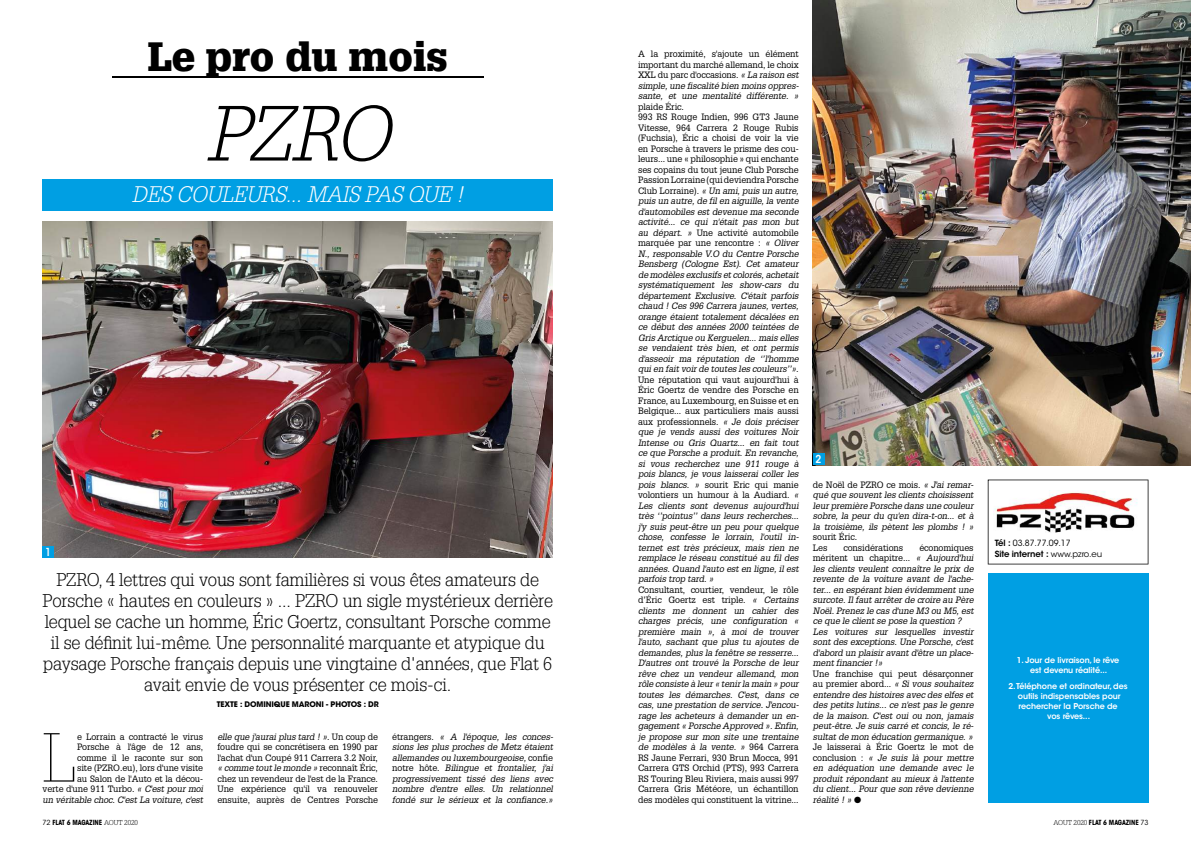
<style>
.page{position:relative;width:1191px;height:842px;background:#fff}
.page>*{position:absolute;margin:0;border:0;box-sizing:border-box;transform-origin:0 0}
.t1{font:italic 300 76.2px "Glypha LT Std";color:#000}
.t2{font:100 67.7px "Glypha LT Std";color:#000}
.t3{font:900 40px "Glypha LT Std";color:#000}
.t4{font:italic 300 22px "Glypha LT Std";letter-spacing:-.01em;color:#fff}
.t5{font:300 18px/21px "Glypha LT Std";letter-spacing:-.01em;color:#000;text-align:center}
.t6{font:600 condensed 11px "ITC Avant Garde Std";color:#fff}
.t7{font:italic 9px/10.5px "Glypha LT Std";letter-spacing:-.01em;color:#000;text-align:justify}
.t8{font:9px/10.5px "Glypha LT Std";letter-spacing:-.01em;color:#000;text-align:justify}
.t9{font:8.5px/10.5px "ITC Avant Garde Std";letter-spacing:-.01em;color:#000}
.t10{font:600 8px/10px "ITC Avant Garde Std";letter-spacing:-.01em;color:#fff;text-align:center}
.t11{font:700 7.6px "ITC Avant Garde Std";letter-spacing:-.01em;color:#000}
.t12{font:700 condensed 7px "ITC Avant Garde Std";letter-spacing:-.01em;color:#000}
.s1{font-style:italic}
.s2{font-style:normal}
.s3{font-weight:600}
.s4{font-weight:400;font-stretch:normal}
.s5{font-family:"Glypha LT Std";font-weight:300;font-stretch:normal}
</style>
<div class="page">
<img style="left:43px;top:221px;width:510px;height:336px">
<hr style="left:112px;top:77px;width:372px;height:1px;background:#000">
<div style="left:43px;top:179px;width:510px;height:31px;background:#009fe3"></div>
<div style="left:987px;top:573px;width:161px;height:229px;background:#009fe3"></div>
<div style="left:43px;top:546px;width:11px;height:11px;background:#009fe3"></div>
<img style="left:813px;top:0;width:378px;height:465px">
<div style="left:813px;top:454px;width:11px;height:11px;background:#009fe3"></div>
<svg style="left:987px;top:480px;width:161px;height:84px"></svg>
<img style="left:993px;top:490px;width:149px;height:43px">
<h3 class="t3" style="left:148px;top:33px;width:302px">Le pro du mois</h3>
<h1 class="t1" style="left:206px;top:90px;width:185px">PZRO</h1>
<h3 class="t4" style="left:132px;top:182px;width:333px">DES COULEURS... MAIS PAS QUE !</h3>
<p class="t6" style="left:45px;top:545px;width:7px">1</p>
<p class="t5" style="left:43px;top:569px;width:512px">PZRO, 4 lettres qui vous sont familières si vous êtes amateurs de Porsche « hautes en couleurs » ... PZRO un sigle mystérieux derrière lequel se cache un homme, Éric Goertz, consultant Porsche comme il se définit lui-même. Une personnalité marquante et atypique du paysage Porsche français depuis une vingtaine d'années, que Flat 6 avait envie de vous présenter ce mois-ci.</p>
<p class="t11" style="left:217px;top:699px;width:163px">TEXTE : DOMINIQUE MARONI - PHOTOS : DR</p>
<p class="t8" style="left:43px;top:731px;width:162px;text-align:right">e Lorrain a contracté le virus<br>Porsche à l'âge de 12 ans,<br>comme il le raconte sur son<br>site (PZRO.eu), lors d'une visite<br>au Salon de l'Auto et la décou-<br>verte d'une 911 Turbo. <span class="s1">« C'est pour moi un véritable choc. C'est La voiture, c'est</span></p>
<h2 class="t2" style="left:43px;top:718px;width:35px">L</h2>
<p class="t8" style="left:217px;top:731px;width:162px"><span class="s1">elle que j'aurai plus tard ! »</span>. Un coup de foudre qui se concrétisera en 1990 par l'achat d'un Coupé 911 Carrera 3.2 Noir, <span class="s1">« comme tout le monde »</span> reconnaît Éric, chez un revendeur de l'est de la France.<br>Une expérience qu'il va renouveler ensuite, auprès de Centres Porsche</p>
<p class="t7" style="left:392px;top:731px;width:162px"><span class="s2">étrangers.</span> « A l'époque, les conces&shy;sions les plus proches de Metz étaient allemandes ou luxembourgeoise, <span class="s2">confie notre hôte.</span> Bilingue et frontalier, j'ai progressivement tissé des liens avec nombre d'entre elles. Un relationnel fondé sur le sérieux et la confiance.»</p>
<p class="t8" style="left:638px;top:48px;width:162px">A la proximité, s'ajoute un élément important du marché allemand, le choix XXL du parc d'occasions. <span class="s1">« La raison est simple, une fiscalité bien moins oppres&shy;sante, et une mentalité différente. »</span></p>
<p class="t7" style="left:638px;top:101px;width:162px;text-align:left"><span class="s2">plaide Éric.<br>993 RS Rouge Indien, 996 GT3 Jaune Vitesse, 964 Carrera 2 Rouge Rubis (Fuchsia), Éric a choisi de voir la vie en Porsche à travers le prisme des cou&shy;leurs... une « philosophie » qui enchante ses copains du tout jeune Club Porsche Passion Lorraine (qui deviendra Porsche Club Lorraine).</span> « Un ami, puis un autre, puis un autre, de fil en aiguille, la vente d'automobiles est devenue ma seconde activité... ce qui n'était pas mon but au départ. » <span class="s2">Une activité automobile marquée par une rencontre :</span> « Oliver N., responsable V.O du Centre Porsche Bensberg (Cologne Est). Cet amateur de modèles exclusifs et colorés, achetait systématiquement les show-cars du département Exclusive. C'était parfois chaud ! Ces 996 Carrera jaunes, vertes, orange étaient totalement décalées en ce début des années 2000 teintées de Gris Arctique ou Kerguelen... mais elles se vendaient très bien, et ont permis d'asseoir ma réputation de ‘’l'homme qui en fait voir de toutes les couleurs’’».</p>
<p class="t7" style="left:638px;top:374px;width:162px"><span class="s2">Une réputation qui vaut aujourd'hui à Éric Goertz de vendre des Porsche en France, au Luxembourg, en Suisse et en Belgique... aux particuliers mais aussi aux professionnels.</span> « Je dois préciser que je vends aussi des voitures Noir Intense ou Gris Quartz... en fait tout ce que Porsche a produit. En revanche, si vous recherchez une 911 rouge à pois blancs, je vous laisserai coller les pois blancs. » <span class="s2">sourit Eric qui manie volontiers un humour à la Audiard.</span> « Les clients sont devenus aujourd'hui très ‘’pointus’’ dans leurs recherches... j'y suis peut-être un peu pour quelque chose, confesse le lorrain, l'outil in&shy;ternet est très précieux, mais rien ne remplace le réseau constitué au fil des années. Quand l'auto est en ligne, il est parfois trop tard. »</p>
<p class="t7" style="left:638px;top:584px;width:162px"><span class="s2">Consultant, courtier, vendeur, le rôle d’Éric Goertz est triple.</span> « Certains clients me donnent un cahier des charges précis, une configuration « première main », à moi de trouver l'auto, sachant que plus tu ajoutes de demandes, plus la fenêtre se resserre...<br>D'autres ont trouvé la Porsche de leur rêve chez un vendeur allemand, mon rôle consiste à leur « tenir la main » pour toutes les démarches. C'est, dans ce cas, une prestation de service. J'encou&shy;rage les acheteurs à demander un en&shy;gagement « Porsche Approved ». Enfin, je propose sur mon site une trentaine de modèles à la vente. » <span class="s2">964 Carrera RS Jaune Ferrari, 930 Brun Mocca, 991<br>Carrera GTS Orchid (PTS), 993 Carrera RS Touring Bleu Riviera, mais aussi 997<br>Carrera Gris Météore, un échantillon des modèles qui constituent la vitrine...</span></p>
<p class="t6" style="left:815px;top:453px;width:7px">2</p>
<p class="t7" style="left:813px;top:479px;width:162px"><span class="s2">de Noël de PZRO ce mois.</span> « J'ai remar&shy;qué que souvent les clients choisissent leur première Porsche dans une couleur sobre, la peur du qu'en dira-t-on... et à la troisième, ils pètent les plombs ! »</p>
<p class="t8" style="left:813px;top:531px;width:46px">sourit Éric.<br>Les</p>
<p class="t7" style="left:813px;top:542px;width:162px;text-align:left;text-indent:106px"><span class="s2">économiques méritent un chapitre...</span> « Aujourd'hui les clients veulent connaître le prix de revente de la voiture avant de l'ache&shy;ter... en espérant bien évidemment une surcote. Il faut arrêter de croire au Père Noël. Prenez le cas d'une M3 ou M5, est ce que le client se pose la question ?<br>Les voitures sur lesquelles investir sont des exceptions. Une Porsche, c'est d'abord un plaisir avant d'être un place&shy;ment financier !»</p>
<p class="t7" style="left:813px;top:668px;width:162px"><span class="s2">Une franchise qui peut désarçonner au premier abord...</span> « Si vous souhaitez entendre des histoires avec des elfes et des petits lutins... ce n'est pas le genre de la maison. C'est oui ou non, jamais peut-être. Je suis carré et concis, le ré&shy;sultat de mon éducation germanique. »</p>
<p class="t7" style="left:813px;top:742px;width:162px"><span class="s2">Je laisserai à Éric Goertz le mot de conclusion :</span> « Je suis là pour mettre en adéquation une demande avec le produit répondant au mieux à l'attente du client... Pour que son rêve devienne réalité ! » ●</p>
<p class="t8" style="left:843px;top:542px;width:61px">considérations</p>
<p class="t9" style="left:994px;top:538px;width:109px"><span class="s3">Tél :</span> 03.87.77.09.17<br><span class="s3">Site internet :</span> www.pzro.eu</p>
<p class="t10" style="left:1016px;top:655px;width:104px">1. Jour de livraison, le rêve est devenu réalité...</p>
<p class="t10" style="left:1008px;top:681px;width:121px">2. Téléphone et ordinateur, des outils indispensables pour rechercher la Porsche de<br>vos rêves...</p>
<p class="t12" style="left:43px;top:818px;width:97px"><span class="s4">72</span> FLAT 6 MAGAZINE <span class="s5">AOUT 2020</span></p>
<p class="t12" style="left:1053px;top:818px;width:97px"><span class="s5">AOUT 2020</span> FLAT 6 MAGAZINE <span class="s4">73</span></p>
</div>
